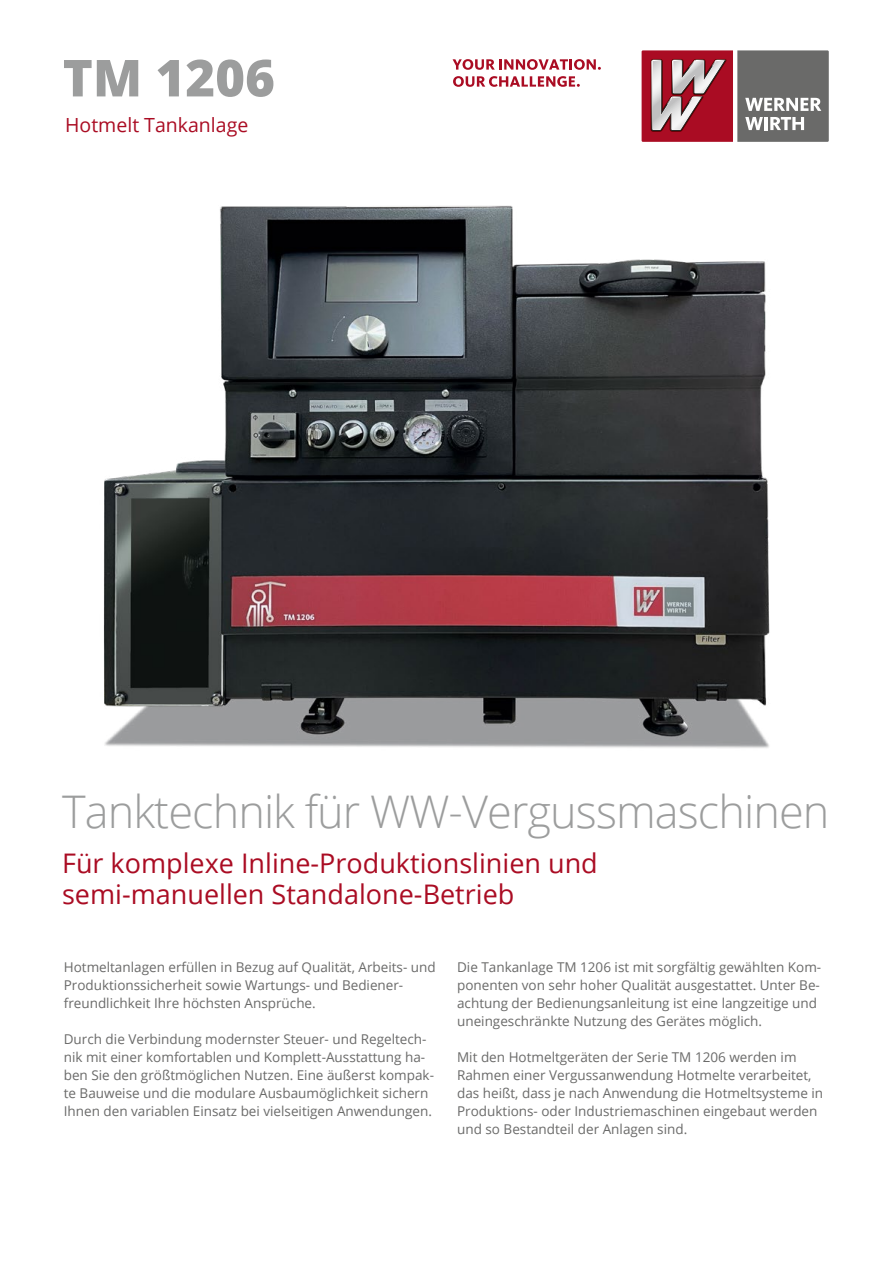
<style>
.page{position:relative;width:893px;height:1263px;background:#fff}
.page>*{position:absolute;margin:0;border:0;box-sizing:border-box;transform-origin:0 0}
.t1{font:800 51px "Open Sans";color:#9c9d9d}
.t2{font:300 45px "Open Sans";letter-spacing:-.02em;color:#9c9d9d}
.t3{font:27px/31.5px "Open Sans";color:#aa0c23}
.t4{font:19.5px "Open Sans";color:#aa0c23}
.t5{font:13.5px/18px "Open Sans";color:#6a6a69}
</style>
<div class="page">
<img style="left:104px;top:116px;width:666px;height:632px">
<svg style="left:642px;top:50px;width:187px;height:92px;background:#98676e"></svg>
<svg style="left:453px;top:59px;width:148px;height:11px"></svg>
<svg style="left:453px;top:76px;width:127px;height:11px"></svg>
<h1 class="t1" style="left:63px;top:39px;width:214px">TM 1206</h1>
<h3 class="t4" style="left:65px;top:111px;width:185px">Hotmelt Tankanlage</h3>
<h2 class="t2" style="left:62px;top:780px;width:769px">Tanktechnik für WW-Vergussmaschinen</h2>
<h3 class="t3" style="left:62px;top:846px;width:537px">Für komplexe Inline-Produktionslinien und semi-manuellen Standalone-Betrieb</h3>
<p class="t5" style="left:64px;top:958px;width:373px">Hotmeltanlagen erfüllen in Bezug auf Qualität, Arbeits- und<br>Produktionssicherheit sowie Wartungs- und Bediener&shy;freundlichkeit Ihre höchsten Ansprüche.</p>
<p class="t5" style="left:64px;top:1030px;width:372px">Durch die Verbindung modernster Steuer- und Regeltech&shy;nik mit einer komfortablen und Komplett-Ausstattung ha&shy;ben Sie den größtmöglichen Nutzen. Eine äußerst kompak&shy;te Bauweise und die modulare Ausbaumöglichkeit sichern Ihnen den variablen Einsatz bei vielseitigen Anwendungen.</p>
<p class="t5" style="left:457px;top:958px;width:366px">Die Tankanlage TM 1206 ist mit sorgfältig gewählten Kom&shy;ponenten von sehr hoher Qualität ausgestattet. Unter Be&shy;achtung der Bedienungsanleitung ist eine langzeitige und uneingeschränkte Nutzung des Gerätes möglich.</p>
<p class="t5" style="left:457px;top:1048px;width:367px">Mit den Hotmeltgeräten der Serie TM 1206 werden im Rahmen einer Vergussanwendung Hotmelte verarbeitet, das heißt, dass je nach Anwendung die Hotmeltsysteme in Produktions- oder Industriemaschinen eingebaut werden und so Bestandteil der Anlagen sind.</p>
</div>
